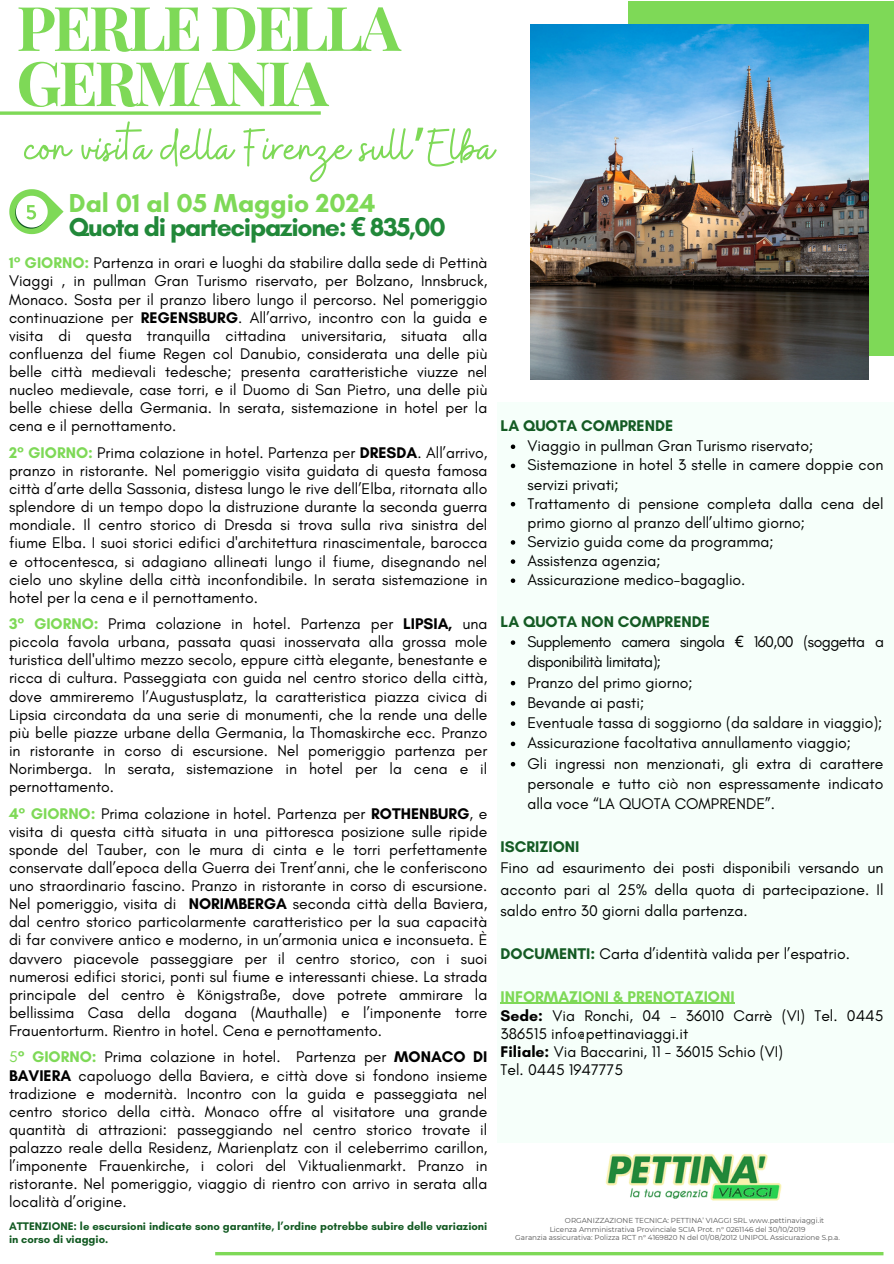
<style>
.page{position:relative;width:894px;height:1264px;background:#fff}
.page>*{position:absolute;margin:0;border:0;box-sizing:border-box;transform-origin:0 0}
.t1{font:700 61.5px/55.2px "Playfair Display";letter-spacing:-.05em;color:#7ed957}
.t2{font:53.25px "Buffalo";color:#7ed957}
.t3{font:700 26.4px "Glacial Indifference";letter-spacing:-.05em;color:#218839}
.t4{font:700 26.4px "Glacial Indifference";color:#7ed957}
.t5{font:15.75px/18.1px "Glacial Indifference";color:#000;text-align:justify}
.t6{font:15.75px/20.2px "Glacial Indifference";letter-spacing:-.035em;color:#000}
.t7{font:700 15.75px "Glacial Indifference";color:#145b24}
.t8{font:700 11.25px/12.5px "Glacial Indifference";color:#145b24}
.t9{font:7.2px "Montserrat";color:#545454}
.s1{font-family:"Noto Sans Gurmukhi"}
.s2{font-family:"Noto Sans"}
.s3{font-weight:700;color:#7ed957}
.s4{font-weight:700}
.s5{color:#7ed957}
.s6{font-weight:700;color:#145b24}
</style>
<div class="page">
<hr style="left:215px;top:1252px;width:668px;height:3px;background:#7ed957">
<div style="left:628px;top:2px;width:265px;height:354px;background:#7ed957"></div>
<img style="left:530px;top:25px;width:338px;height:354px">
<svg style="left:0;top:111px;width:321px;height:4px"></svg>
<img style="left:605px;top:1154px;width:177px;height:47px">
<div style="left:497px;top:402px;width:396px;height:740px;background:#f6fffa"></div>
<svg style="left:510px;top:444px;width:5px;height:5px"></svg>
<svg style="left:510px;top:463px;width:5px;height:5px"></svg>
<svg style="left:510px;top:502px;width:5px;height:4px"></svg>
<svg style="left:510px;top:540px;width:5px;height:4px"></svg>
<svg style="left:510px;top:559px;width:5px;height:5px"></svg>
<svg style="left:510px;top:578px;width:5px;height:5px"></svg>
<svg style="left:510px;top:640px;width:5px;height:5px"></svg>
<svg style="left:510px;top:681px;width:5px;height:4px"></svg>
<svg style="left:510px;top:701px;width:5px;height:4px"></svg>
<svg style="left:510px;top:721px;width:5px;height:5px"></svg>
<svg style="left:510px;top:741px;width:5px;height:5px"></svg>
<svg style="left:510px;top:762px;width:5px;height:4px"></svg>
<hr style="left:500px;top:1002px;width:234px;height:1px;background:#7ed957">
<svg style="left:9px;top:189px;width:54px;height:46px"></svg>
<h2 class="t1" style="left:16px;top:-2px;width:386px">PERLE DELLA<br>GERMANIA</h2>
<h5 class="t2" style="left:24px;top:113px;width:471px">con visita della Firenze sull<span class="s1">’</span>Elba</h5>
<h5 class="t3" style="left:69px;top:211px;width:378px">Quota di partecipazione: <span class="s2">€</span> 835,00</h5>
<h5 class="t4" style="left:69px;top:187px;width:308px">Dal 01 al 05 Maggio 2024</h5>
<p class="t5" style="left:9px;top:254px;width:479px"><span class="s3">1° GIORNO:</span> Partenza in orari e luoghi da stabilire dalla sede di Pettinà Viaggi , in pullman Gran Turismo riservato, per Bolzano, Innsbruck, Monaco. Sosta per il pranzo libero lungo il percorso. Nel pomeriggio continuazione per <span class="s4">REGENSBURG</span>. All’arrivo, incontro con la guida e visita di questa tranquilla cittadina universitaria, situata alla confluenza del fiume Regen col Danubio, considerata una delle più belle città medievali tedesche; presenta caratteristiche viuzze nel nucleo medievale, case torri, e il Duomo di San Pietro, una delle più belle chiese della Germania. In serata, sistemazione in hotel per la cena e il pernottamento.</p>
<h3 class="t5" style="left:9px;top:443px;width:480px"><span class="s3">2° GIORNO:</span> Prima colazione in hotel. Partenza per <span class="s4">DRESDA</span>. All’arrivo, pranzo in ristorante. Nel pomeriggio visita guidata di questa famosa città d’arte della Sassonia, distesa lungo le rive dell’Elba, ritornata allo splendore di un tempo dopo la distruzione durante la seconda guerra mondiale. Il centro storico di Dresda si trova sulla riva sinistra del fiume Elba. I suoi storici edifici d'architettura rinascimentale, barocca e ottocentesca, si adagiano allineati lungo il fiume, disegnando nel cielo uno skyline della città inconfondibile. In serata sistemazione in hotel per la cena e il pernottamento.</h3>
<h3 class="t5" style="left:9px;top:614px;width:479px"><span class="s3">3° GIORNO:</span> Prima colazione in hotel. Partenza per <span class="s4">LIPSIA,</span> una piccola favola urbana, passata quasi inosservata alla grossa mole turistica dell'ultimo mezzo secolo, eppure città elegante, benestante e ricca di cultura. Passeggiata con guida nel centro storico della città, dove ammireremo l’Augustusplatz, la caratteristica piazza civica di Lipsia circondata da una serie di monumenti, che la rende una delle più belle piazze urbane della Germania, la Thomaskirche ecc. Pranzo in ristorante in corso di escursione. Nel pomeriggio partenza per Norimberga. In serata, sistemazione in hotel per la cena e il pernottamento.</h3>
<h5 class="t5" style="left:9px;top:804px;width:479px"><span class="s3">4° GIORNO:</span> Prima colazione in hotel. Partenza per <span class="s4">ROTHENBURG</span>, e visita di questa città situata in una pittoresca posizione sulle ripide sponde del Tauber, con le mura di cinta e le torri perfettamente conservate dall’epoca della Guerra dei Trent’anni, che le conferiscono uno straordinario fascino. Pranzo in ristorante in corso di escursione.<br>Nel pomeriggio, visita di <span class="s4">NORIMBERGA</span> seconda città della Baviera, dal centro storico particolarmente caratteristico per la sua capacità di far convivere antico e moderno, in un’armonia unica e inconsueta. È davvero piacevole passeggiare per il centro storico, con i suoi numerosi edifici storici, ponti sul fiume e interessanti chiese. La strada principale del centro è Königstraße, dove potrete ammirare la bellissima Casa della dogana (Mauthalle) e l’imponente torre Frauentorturm. Rientro in hotel. Cena e pernottamento.</h5>
<h5 class="t5" style="left:9px;top:1047px;width:479px"><span class="s5">5</span><span class="s3">° GIORNO:</span> Prima colazione in hotel. Partenza per <span class="s4">MONACO DI BAVIERA</span> capoluogo della Baviera, e città dove si fondono insieme tradizione e modernità. Incontro con la guida e passeggiata nel centro storico della città. Monaco offre al visitatore una grande quantità di attrazioni: passeggiando nel centro storico trovate il palazzo reale della Residenz, Marienplatz con il celeberrimo carillon, l’imponente Frauenkirche, i colori del Viktualienmarkt. Pranzo in ristorante. Nel pomeriggio, viaggio di rientro con arrivo in serata alla località d’origine.</h5>
<h5 class="t8" style="left:9px;top:1219px;width:479px">ATTENZIONE: le escursioni indicate sono garantite, l’ordine potrebbe subire delle variazioni in corso di viaggio.</h5>
<h5 class="t7" style="left:500px;top:416px;width:174px">LA QUOTA COMPRENDE</h5>
<h5 class="t5" style="left:527px;top:436px;width:287px">Viaggio in pullman Gran Turismo riservato;</h5>
<h6 class="t5" style="left:527px;top:455px;width:357px;line-height:19.2px">Sistemazione in hotel 3 stelle in camere doppie con servizi privati;</h6>
<h4 class="t5" style="left:527px;top:493px;width:357px;line-height:19.2px">Trattamento di pensione completa dalla cena del primo giorno al pranzo dell’ultimo giorno;</h4>
<p class="t5" style="left:527px;top:532px;width:248px">Servizio guida come da programma;</p>
<p class="t5" style="left:527px;top:551px;width:135px">Assistenza agenzia;</p>
<p class="t5" style="left:527px;top:570px;width:219px">Assicurazione medico-bagaglio.</p>
<p class="t7" style="left:500px;top:612px;width:211px">LA QUOTA NON COMPRENDE</p>
<p class="t6" style="left:527px;top:631px;width:358px">Supplemento camera singola <span class="s2">€</span> 160,00 (soggetta a disponibilità limitata);</p>
<p class="t5" style="left:527px;top:673px;width:167px">Pranzo del primo giorno;</p>
<h4 class="t5" style="left:527px;top:693px;width:118px">Bevande ai pasti;</h4>
<p class="t5" style="left:527px;top:713px;width:356px">Eventuale tassa di soggiorno (da saldare in viaggio);</p>
<p class="t5" style="left:527px;top:733px;width:325px">Assicurazione facoltativa annullamento viaggio;</p>
<p class="t5" style="left:527px;top:753px;width:357px;line-height:20.2px">Gli ingressi non menzionati, gli extra di carattere personale e tutto ciò non espressamente indicato alla voce “LA QUOTA COMPRENDE”.</p>
<p class="t5" style="left:500px;top:835px;width:384px;line-height:21.3px;text-align:left"><span class="s6">ISCRIZIONI<br></span>Fino ad esaurimento dei posti disponibili versando un acconto pari al 25% della quota di partecipazione. Il saldo entro 30 giorni dalla partenza.</p>
<p class="t5" style="left:500px;top:944px;width:350px"><span class="s6">DOCUMENTI:</span> Carta d’identità valida per l’espatrio.</p>
<p class="t5" style="left:500px;top:987px;width:384px;text-align:left"><span class="s3">INFORMAZIONI &amp; PRENOTAZIONI<br></span><span class="s4">Sede:</span> Via Ronchi, 04 - 36010 Carrè (VI) Tel. 0445<br>386515 info@pettinaviaggi.it<br><span class="s4">Filiale:</span> Via Baccarini, 11 - 36015 Schio (VI)<br>Tel. 0445 1947775</p>
<p class="t9" style="left:565px;top:1216px;width:261px">ORGANIZZAZIONE TECNICA: PETTINA’ VIAGGI SRL www.pettinaviaggi.it</p>
<p class="t9" style="left:549px;top:1224px;width:257px">Licenza Amministrativa Provinciale SCIA Prot. n° 0261146 del 30/10/2019</p>
<p class="t9" style="left:515px;top:1233px;width:326px">Garanzia assicurativa: Polizza RCT n° 4169820 N del 01/08/2012 UNIPOL Assicurazione S.p.a.</p>
</div>
